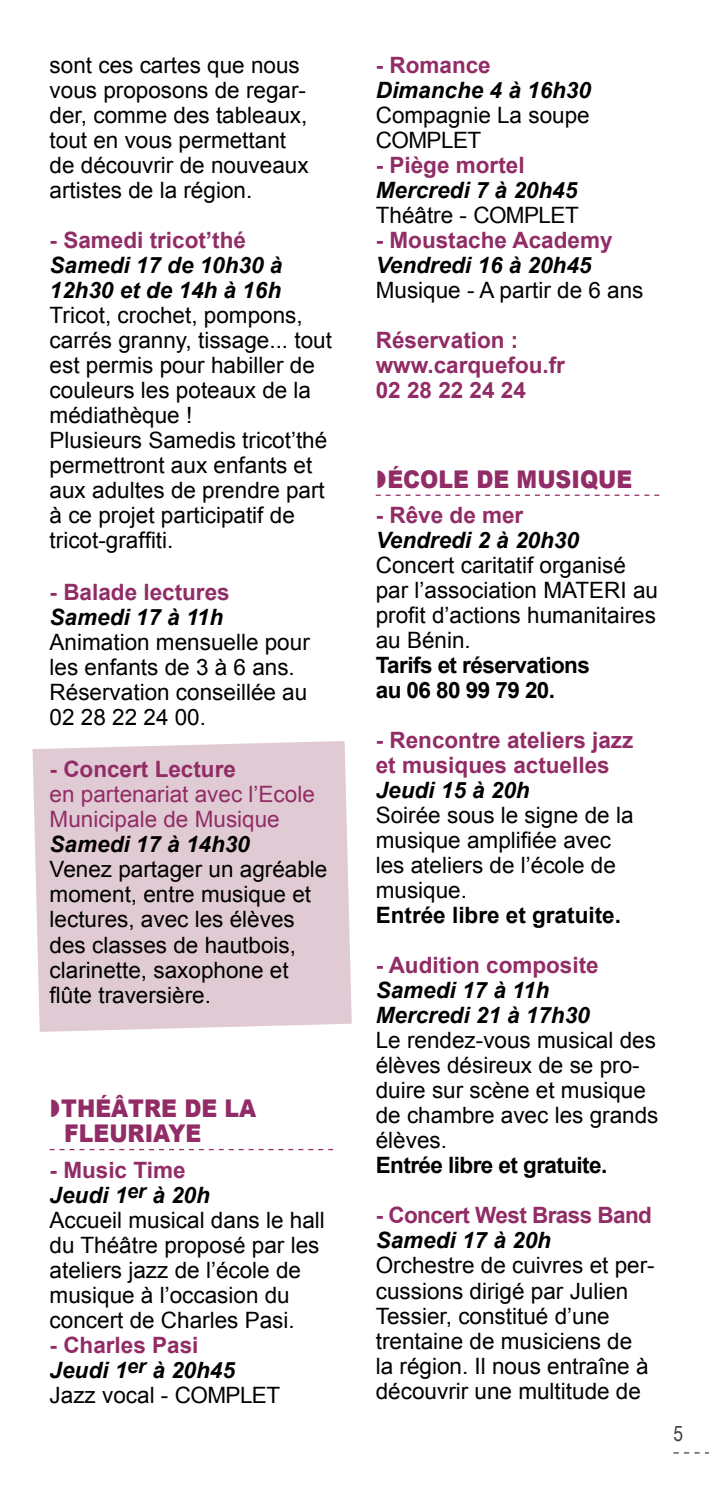
<style>
.page{position:relative;width:709px;height:1489px;background:#fff}
.page>*{position:absolute;margin:0;border:0;box-sizing:border-box;transform-origin:0 0}
.t1{font:900 24.5px/25px "Arial";color:#912c66;scale:.9 1}
.t2{font:22.5px/25px "Arial";color:#000}
.t3{font:700 22.5px/25px "Arial";color:#912c66}
.t4{font:italic 700 22.5px/25px "Arial";color:#000}
.t5{font:700 22.5px/25px "Arial";letter-spacing:-.025em;color:#000}
.t6{font:22.5px/25px "Arial";color:#912c66}
.t7{font:700 22.5px "Arial";color:#000}
.t8{font:700 22.5px "Arial";letter-spacing:-.025em;color:#912c66}
.t9{font:21.25px "Arial Narrow";color:#414042}
.s1{font-weight:700;color:#912c66}
.s2{font-weight:700;font-style:italic}
</style>
<div class="page">
<svg style="left:673px;top:1452px;width:36px;height:1px"></svg>
<div style="left:33px;top:741px;width:319px;height:290px;background:#e0cad3"></div>
<svg style="left:50px;top:1149px;width:283px;height:1px"></svg>
<svg style="left:376px;top:494px;width:283px;height:2px"></svg>
<p class="t2" style="left:50px;top:53px;width:260px">sont ces cartes que nous vous proposons de regar&shy;der, comme des tableaux, tout en vous permettant de découvrir de nouveaux artistes de la région.</p>
<p class="t3" style="left:50px;top:228px;width:198px">- Samedi tricot’thé</p>
<p class="t4" style="left:50px;top:253px;width:234px">Samedi 17 de 10h30 à<br>12h30 et de 14h à 16h</p>
<p class="t2" style="left:50px;top:303px;width:284px">Tricot, crochet, pompons, carrés granny, tissage... tout est permis pour habiller de couleurs les poteaux de la médiathèque !<br>Plusieurs Samedis tricot’thé permettront aux enfants et aux adultes de prendre part à ce projet participatif de tricot-graffiti.</p>
<p class="t3" style="left:50px;top:580px;width:182px">- Balade lectures</p>
<p class="t4" style="left:50px;top:605px;width:175px">Samedi 17 à 11h</p>
<p class="t2" style="left:50px;top:630px;width:262px">Animation mensuelle pour les enfants de 3 à 6 ans.<br>Réservation conseillée au<br>02 28 22 24 00.</p>
<p class="t3" style="left:50px;top:757px;width:188px">- Concert Lecture</p>
<p class="t6" style="left:50px;top:782px;width:267px">en partenariat avec l’Ecole<br>Municipale de Musique</p>
<p class="t4" style="left:50px;top:832px;width:202px">Samedi 17 à 14h30</p>
<p class="t2" style="left:50px;top:857px;width:279px">Venez partager un agréable moment, entre musique et lectures, avec les élèves des classes de hautbois, clarinette, saxophone et flûte traversière.</p>
<p class="t1" style="left:61px;top:1094px;width:218px">THÉÂTRE DE LA<br>FLEURIAYE</p>
<p class="t2" style="left:50px;top:1157px;width:277px"><span class="s1">- Music Time<br></span><span class="s2">Jeudi 1</span><sup>er</sup> <span class="s2">à 20h<br></span>Accueil musical dans le hall du Théâtre proposé par les ateliers jazz de l’école de musique à l’occasion du concert de Charles Pasi.</p>
<p class="t2" style="left:50px;top:1332px;width:232px"><span class="s1">- Charles Pasi<br></span><span class="s2">Jeudi 1</span><sup>er</sup> <span class="s2">à 20h45<br></span>Jazz vocal - COMPLET</p>
<p class="t3" style="left:376px;top:53px;width:117px">- Romance</p>
<p class="t4" style="left:376px;top:78px;width:217px">Dimanche 4 à 16h30</p>
<p class="t2" style="left:376px;top:103px;width:215px">Compagnie La soupe<br>COMPLET</p>
<p class="t3" style="left:376px;top:153px;width:150px">- Piège mortel</p>
<p class="t4" style="left:376px;top:178px;width:203px">Mercredi 7 à 20h45</p>
<p class="t2" style="left:376px;top:203px;width:204px">Théâtre - COMPLET</p>
<p class="t3" style="left:376px;top:228px;width:238px">- Moustache Academy</p>
<p class="t4" style="left:376px;top:253px;width:217px">Vendredi 16 à 20h45</p>
<p class="t2" style="left:376px;top:278px;width:269px">Musique - A partir de 6 ans</p>
<p class="t3" style="left:376px;top:328px;width:191px">Réservation : www.carquefou.fr<br>02 28 22 24 24</p>
<p class="t1" style="left:387px;top:465px;width:274px">ÉCOLE DE MUSIQUE</p>
<p class="t3" style="left:376px;top:503px;width:149px">- Rêve de mer</p>
<p class="t4" style="left:376px;top:528px;width:205px">Vendredi 2 à 20h30</p>
<p class="t2" style="left:376px;top:553px;width:284px">Concert caritatif organisé par l’association MATERI au profit d’actions humanitaires au Bénin.</p>
<p class="t5" style="left:376px;top:653px;width:216px">Tarifs et réservations au 06 80 99 79 20.</p>
<p class="t3" style="left:376px;top:728px;width:259px">- Rencontre ateliers jazz et musiques actuelles</p>
<p class="t4" style="left:376px;top:778px;width:155px">Jeudi 15 à 20h</p>
<p class="t2" style="left:376px;top:803px;width:259px">Soirée sous le signe de la musique amplifiée avec les ateliers de l’école de musique.</p>
<p class="t7" style="left:376px;top:900px;width:247px">Entrée libre et gratuite.</p>
<p class="t3" style="left:376px;top:953px;width:224px">- Audition composite</p>
<p class="t4" style="left:376px;top:978px;width:215px">Samedi 17 à 11h<br>Mercredi 21 à 17h30</p>
<p class="t2" style="left:376px;top:1028px;width:284px">Le rendez-vous musical des élèves désireux de se pro&shy;duire sur scène et musique de chambre avec les grands élèves.</p>
<p class="t5" style="left:376px;top:1153px;width:233px">Entrée libre et gratuite.</p>
<p class="t8" style="left:376px;top:1200px;width:278px">- Concert West Brass Band</p>
<p class="t4" style="left:376px;top:1228px;width:177px">Samedi 17 à 20h</p>
<p class="t2" style="left:376px;top:1253px;width:280px">Orchestre de cuivres et per&shy;cussions dirigé par Julien<br>Tessier, constitué d’une trentaine de musiciens de la région. Il nous entraîne à découvrir une multitude de</p>
<p class="t9" style="left:673px;top:1418px;width:11px">5</p>
</div>
